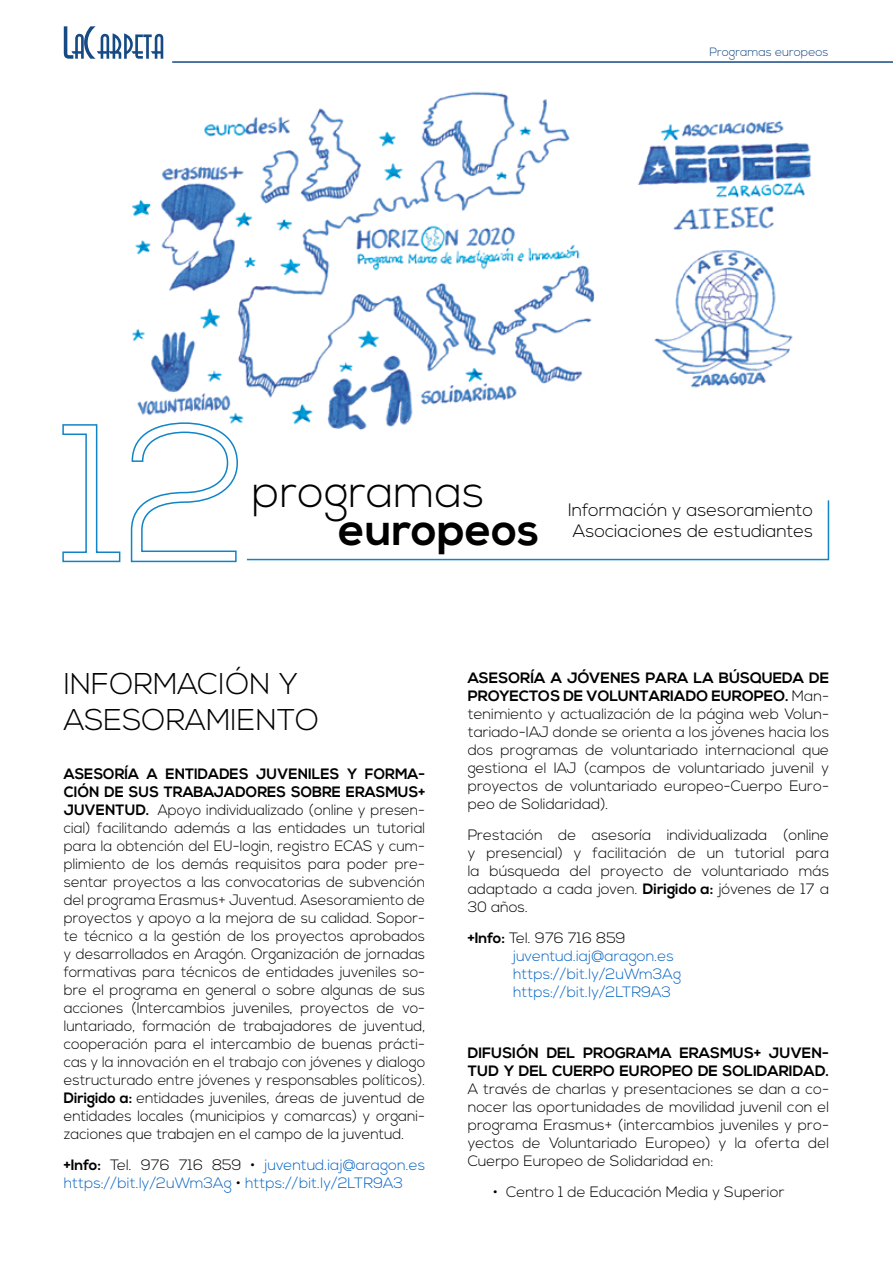
<style>
.page{position:relative;width:893px;height:1263px;background:#fff}
.page>*{position:absolute;margin:0;border:0;box-sizing:border-box;transform-origin:0 0}
.t1{font:300 45px "Nexa";color:#000}
.t2{font:700 45px "Nexa";color:#000}
.t3{font:300 30px/36px "Nexa";color:#000}
.t4{font:300 18px/21px "Nexa";color:#000}
.t5{font:300 15px/18px "Nexa";color:#000;text-align:justify}
.t6{font:300 15px/18px "Nexa";color:#0563c1}
.t7{font:700 15px/18px "Nexa";color:#000}
.t8{font:300 12px "Nexa";color:#164a84}
.s1{font-weight:700}
.s2{font-weight:700;color:#000}
.s3{color:#000}
</style>
<div class="page">
<svg style="left:64px;top:26px;width:99px;height:33px"></svg>
<hr style="left:172px;top:61px;width:721px;height:2px;background:#164a84">
<img style="left:132px;top:91px;width:680px;height:339px">
<svg style="left:246px;top:500px;width:584px;height:61px"></svg>
<svg style="left:62px;top:424px;width:59px;height:139px"></svg>
<svg style="left:130px;top:422px;width:109px;height:141px"></svg>
<p class="t8" style="left:709px;top:45px;width:121px">Programas europeos</p>
<h1 class="t1" style="left:252px;top:466px;width:234px">programas</h1>
<h1 class="t2" style="left:338px;top:503px;width:202px">europeos</h1>
<p class="t4" style="left:568px;top:500px;width:247px">Información y asesoramiento<br>Asociaciones de estudiantes</p>
<h2 class="t3" style="left:64px;top:667px;width:257px">INFORMACIÓN Y<br>ASESORAMIENTO</h2>
<p class="t5" style="left:64px;top:766px;width:363px"><span class="s1">ASESORÍA A ENTIDADES JUVENILES Y FORMA-CIÓN DE SUS TRABAJADORES SOBRE ERASMUS+ JUVENTUD.</span> Apoyo individualizado (online y presen&shy;cial) facilitando además a las entidades un tutorial para la obtención del EU-login, registro ECAS y cum&shy;plimiento de los demás requisitos para poder pre&shy;sentar proyectos a las convocatorias de subvención del programa Erasmus+ Juventud. Asesoramiento de proyectos y apoyo a la mejora de su calidad. Sopor&shy;te técnico a la gestión de los proyectos aprobados y desarrollados en Aragón. Organización de jornadas formativas para técnicos de entidades juveniles so&shy;bre el programa en general o sobre algunas de sus acciones (Intercambios juveniles, proyectos de vo&shy;luntariado, formación de trabajadores de juventud, cooperación para el intercambio de buenas prácti&shy;cas y la innovación en el trabajo con jóvenes y dialogo estructurado entre jóvenes y responsables políticos).<br><span class="s1">Dirigido a:</span> entidades juveniles, áreas de juventud de entidades locales (municipios y comarcas) y organi&shy;zaciones que trabajen en el campo de la juventud.</p>
<p class="t6" style="left:64px;top:1156px;width:363px"><span class="s2">+Info:</span> <span class="s3">Tel. 976 716 859 •</span> juventud.iaj@aragon.es https://bit.ly/2uWm3Ag <span class="s3">•</span> https://bit.ly/2LTR9A3</p>
<p class="t5" style="left:468px;top:670px;width:363px"><span class="s1">ASESORÍA A JÓVENES PARA LA BÚSQUEDA DE PROYECTOS DE VOLUNTARIADO EUROPEO.</span> Man&shy;tenimiento y actualización de la página web Volun&shy;tariado-IAJ donde se orienta a los jóvenes hacia los dos programas de voluntariado internacional que gestiona el IAJ (campos de voluntariado juvenil y proyectos de voluntariado europeo-Cuerpo Euro&shy;peo de Solidaridad).</p>
<p class="t5" style="left:468px;top:826px;width:363px">Prestación de asesoría individualizada (online y presencial) y facilitación de un tutorial para la búsqueda del proyecto de voluntariado más adaptado a cada joven. <span class="s1">Dirigido a:</span> jóvenes de 17 a 30 años.</p>
<p class="t6" style="left:513px;top:929px;width:170px;text-indent:-45px"><span class="s2">+Info:</span> <span class="s3">Tel. 976 716 859 </span>juventud.iaj@aragon.es https://bit.ly/2uWm3Ag https://bit.ly/2LTR9A3</p>
<p class="t7" style="left:468px;top:1044px;width:363px">DIFUSIÓN DEL PROGRAMA ERASMUS+ JUVEN-<br>TUD Y DEL CUERPO EUROPEO DE SOLIDARIDAD.</p>
<p class="t5" style="left:468px;top:1081px;width:363px">A través de charlas y presentaciones se dan a co&shy;nocer las oportunidades de movilidad juvenil con el programa Erasmus+ (intercambios juveniles y pro&shy;yectos de Voluntariado Europeo) y la oferta del Cuerpo Europeo de Solidaridad en:</p>
<p class="t5" style="left:493px;top:1183px;width:293px">• Centro 1 de Educación Media y Superior</p>
</div>
